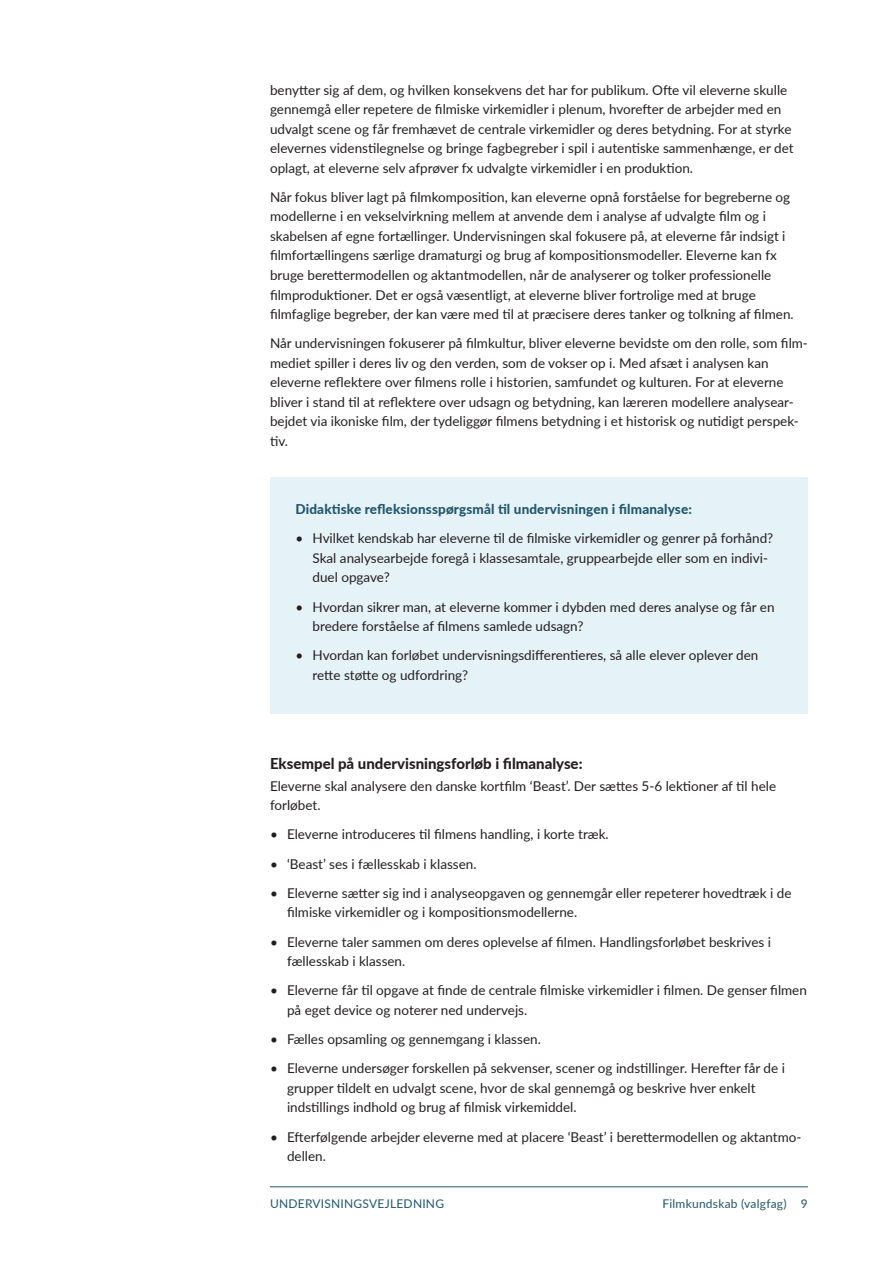
<style>
.page{position:relative;width:893px;height:1263px;background:#fff}
.page>*{position:absolute;margin:0;border:0;box-sizing:border-box;transform-origin:0 0}
._08_mellemrubrik_3{font:800 15px "Lato";color:#231f20}
._04_Brødtekst_9_13{font:13.5px/19.5px "Lato";color:#231f20}
._04_Brødtekst_9_13-2{font:800 13.5px "Lato";letter-spacing:.01em;color:#23576d}
.t1{font:12px "Lato";letter-spacing:.02em;color:#23576d}
</style>
<div class="page">
<div style="left:270px;top:478px;width:538px;height:236px;background:#e5f2f7"></div>
<hr style="left:270px;top:1186px;width:538px;height:1px;background:#23576d">
<p class="_04_Brødtekst_9_13" style="left:270px;top:79px;width:525px">benytter sig af dem, og hvilken konsekvens det har for publikum. Ofte vil eleverne skulle gennemgå eller repetere de filmiske virkemidler i plenum, hvorefter de arbejder med en udvalgt scene og får fremhævet de centrale virkemidler og deres betydning. For at styrke elevernes videnstilegnelse og bringe fagbegreber i spil i autentiske sammenhænge, er det oplagt, at eleverne selv afprøver fx udvalgte virkemidler i en produktion.</p>
<p class="_04_Brødtekst_9_13" style="left:270px;top:187px;width:525px">Når fokus bliver lagt på filmkomposition, kan eleverne opnå forståelse for begreberne og modellerne i en vekselvirkning mellem at anvende dem i analyse af udvalgte film og i skabelsen af egne fortællinger. Undervisningen skal fokusere på, at eleverne får indsigt i filmfortællingens særlige dramaturgi og brug af kompositionsmodeller. Eleverne kan fx bruge berettermodellen og aktantmodellen, når de analyserer og tolker professionelle filmproduktioner. Det er også væsentligt, at eleverne bliver fortrolige med at bruge filmfaglige begreber, der kan være med til at præcisere deres tanker og tolkning af filmen.</p>
<p class="_04_Brødtekst_9_13" style="left:270px;top:333px;width:539px">Når undervisningen fokuserer på filmkultur, bliver eleverne bevidste om den rolle, som film&shy;mediet spiller i deres liv og den verden, som de vokser op i. Med afsæt i analysen kan eleverne reflektere over filmens rolle i historien, samfundet og kulturen. For at eleverne bliver i stand til at reflektere over udsagn og betydning, kan læreren modellere analysear&shy;bejdet via ikoniske film, der tydeliggør filmens betydning i et historisk og nutidigt perspek&shy;tiv.</p>
<p class="_04_Brødtekst_9_13-2" style="left:296px;top:499px;width:398px">Didaktiske refleksionsspørgsmål til undervisningen i filmanalyse:</p>
<p class="_04_Brødtekst_9_13" style="left:313px;top:528px;width:462px;text-indent:-17px">• Hvilket kendskab har eleverne til de filmiske virkemidler og genrer på forhånd?<br>Skal analysearbejde foregå i klassesamtale, gruppearbejde eller som en indivi&shy;duel opgave?</p>
<p class="_04_Brødtekst_9_13" style="left:313px;top:596px;width:463px;text-indent:-17px">• Hvordan sikrer man, at eleverne kommer i dybden med deres analyse og får en bredere forståelse af filmens samlede udsagn?</p>
<p class="_04_Brødtekst_9_13" style="left:313px;top:645px;width:447px;text-indent:-17px">• Hvordan kan forløbet undervisningsdifferentieres, så alle elever oplever den rette støtte og udfordring?</p>
<p class="_08_mellemrubrik_3" style="left:270px;top:752px;width:314px">Eksempel på undervisningsforløb i filmanalyse:</p>
<p class="_04_Brødtekst_9_13" style="left:270px;top:775px;width:508px">Eleverne skal analysere den danske kortfilm ‘Beast’. Der sættes 5-6 lektioner af til hele forløbet.</p>
<p class="_04_Brødtekst_9_13" style="left:270px;top:824px;width:340px">• Eleverne introduceres til filmens handling, i korte træk.</p>
<p class="_04_Brødtekst_9_13" style="left:270px;top:853px;width:208px">• ‘Beast’ ses i fællesskab i klassen.</p>
<p class="_04_Brødtekst_9_13" style="left:287px;top:883px;width:506px;text-indent:-17px">• Eleverne sætter sig ind i analyseopgaven og gennemgår eller repeterer hovedtræk i de filmiske virkemidler og i kompositionsmodellerne.</p>
<p class="_04_Brødtekst_9_13" style="left:287px;top:931px;width:485px;text-indent:-17px">• Eleverne taler sammen om deres oplevelse af filmen. Handlingsforløbet beskrives i fællesskab i klassen.</p>
<p class="_04_Brødtekst_9_13" style="left:287px;top:980px;width:521px;text-indent:-17px">• Eleverne får til opgave at finde de centrale filmiske virkemidler i filmen. De genser filmen på eget device og noterer ned undervejs.</p>
<p class="_04_Brødtekst_9_13" style="left:270px;top:1029px;width:272px">• Fælles opsamling og gennemgang i klassen.</p>
<p class="_04_Brødtekst_9_13" style="left:287px;top:1058px;width:499px;text-indent:-17px">• Eleverne undersøger forskellen på sekvenser, scener og indstillinger. Herefter får de i grupper tildelt en udvalgt scene, hvor de skal gennemgå og beskrive hver enkelt indstillings indhold og brug af filmisk virkemiddel.</p>
<p class="_04_Brødtekst_9_13" style="left:287px;top:1126px;width:516px;text-indent:-17px">• Efterfølgende arbejder eleverne med at placere ‘Beast’ i berettermodellen og aktantmo&shy;dellen.</p>
<p class="t1" style="left:270px;top:1195px;width:176px">UNDERVISNINGSVEJLEDNING</p>
<p class="t1" style="left:662px;top:1195px;width:147px">Filmkundskab (valgfag) 9</p>
</div>
